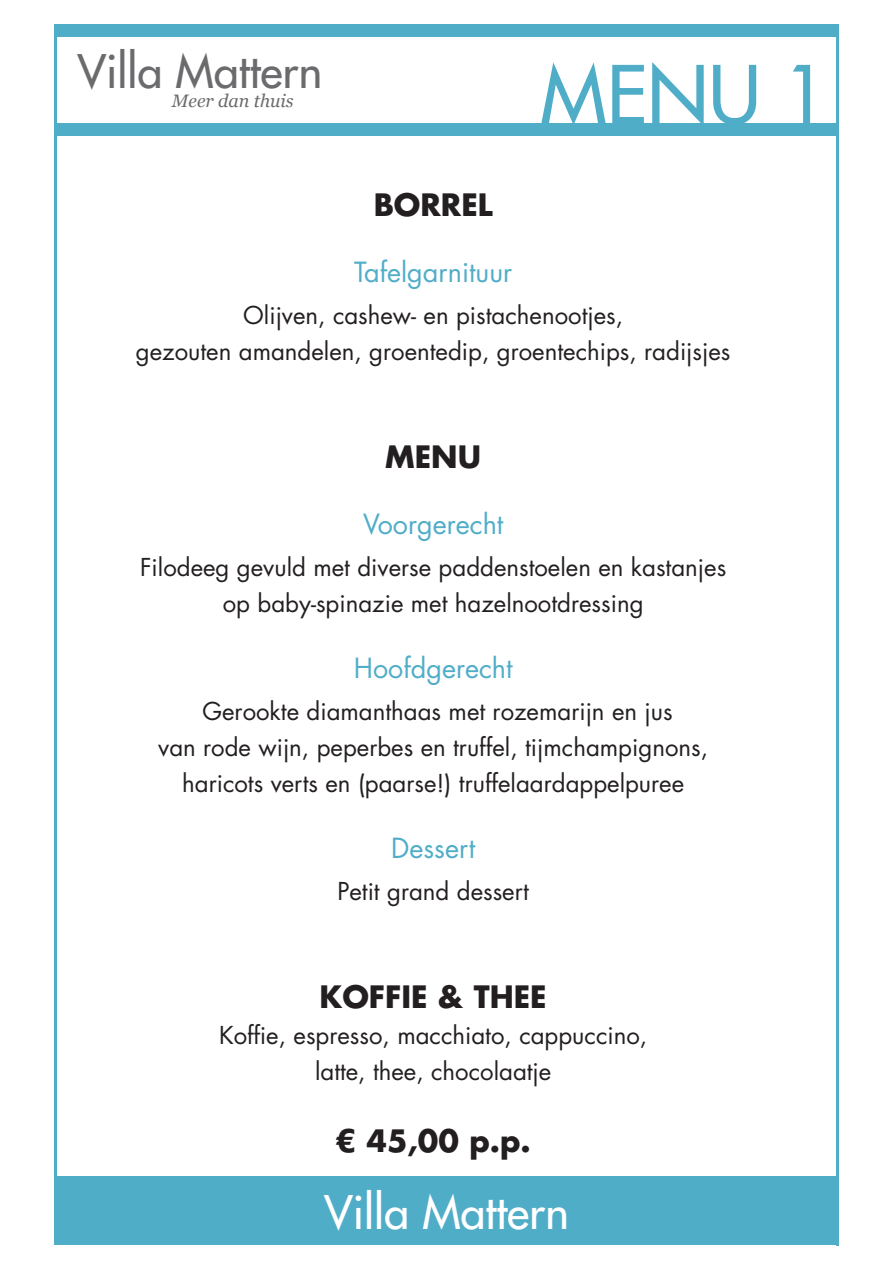
<style>
.page{position:relative;width:893px;height:1263px;background:#fff}
.page>*{position:absolute;margin:0;border:0;box-sizing:border-box;transform-origin:0 0}
.t1{font:500 78px "Futura Std";color:#50adc8}
.t2{font:500 45px "Futura Std";color:#fff}
.t3{font:500 45px "Futura Std";color:#6b6b6e}
.tk{font:700 30px "Futura Std";color:#231f20}
.tk-2{font:27px "Futura Std";color:#50adc8}
.plat{font:27px "Futura Std";color:#50adc8}
.plat-2{font:24px/36px "Futura Std";color:#231f20;text-align:center}
.tk-3{font:24px/36px "Futura Std";color:#231f20;text-align:center}
.t4{font:italic 18px "Georgia";color:#6b6b6e}
</style>
<div class="page">
<div style="left:54px;top:1177px;width:784px;height:68px;background:#50adc8"></div>
<div style="left:54px;top:123px;width:785px;height:13px;background:#50adc8"></div>
<div style="left:54px;top:24px;width:785px;height:13px;background:#50adc8"></div>
<hr style="left:54px;top:30px;width:3px;height:1162px;background:#50adc8">
<hr style="left:836px;top:32px;width:3px;height:1214px;background:#50adc8">
<p class="t3" style="left:77px;top:43px;width:246px">Villa Mattern</p>
<p class="t4" style="left:172px;top:89px;width:123px">Meer dan thuis</p>
<p class="tk" style="left:374px;top:185px;width:121px">BORREL</p>
<p class="t1" style="left:540px;top:46px;width:290px">MENU 1</p>
<p class="tk-2" style="left:354px;top:255px;width:160px">Tafelgarnituur</p>
<p class="plat-2" style="left:136px;top:297px;width:596px">Olijven, cashew- en pistachenootjes,<br>gezouten amandelen, groentedip, groentechips, radijsjes</p>
<p class="tk" style="left:385px;top:437px;width:97px">MENU</p>
<p class="tk-2" style="left:363px;top:507px;width:142px">Voorgerecht</p>
<p class="plat-2" style="left:140px;top:549px;width:588px">Filodeeg gevuld met diverse paddenstoelen en kastanjes op baby-spinazie met hazelnootdressing</p>
<p class="tk-2" style="left:354px;top:651px;width:160px">Hoofdgerecht</p>
<p class="plat-2" style="left:158px;top:693px;width:551px">Gerookte diamanthaas met rozemarijn en jus<br>van rode wijn, peperbes en truffel, tijmchampignons, haricots verts en (paarse!) truffelaardappelpuree</p>
<p class="plat" style="left:391px;top:831px;width:85px">Dessert</p>
<p class="plat-2" style="left:337px;top:873px;width:193px">Petit grand dessert</p>
<p class="tk" style="left:320px;top:977px;width:229px">KOFFIE &amp; THEE</p>
<p class="tk-3" style="left:219px;top:1017px;width:430px">Koffie, espresso, macchiato, cappuccino, latte, thee, chocolaatje</p>
<p class="tk" style="left:336px;top:1121px;width:197px">€ 45,00 p p. .</p>
<p class="t2" style="left:324px;top:1184px;width:246px">Villa Mattern</p>
</div>
